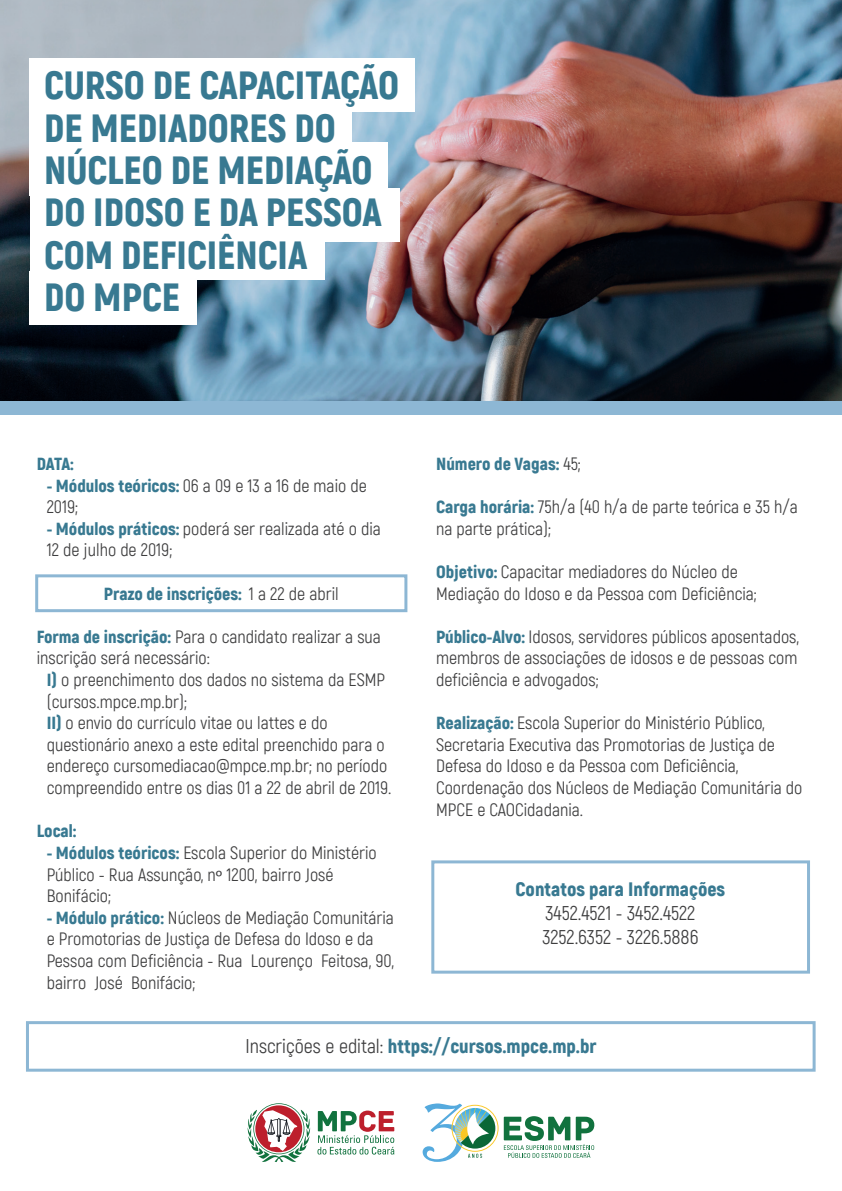
<style>
.page{position:relative;width:842px;height:1191px;background:#fff}
.page>*{position:absolute;margin:0;border:0;box-sizing:border-box;transform-origin:0 0}
.t1{font:900 39.2px/42.3px "Akrobat";color:#387991}
.t2{font:900 19.4px "Akrobat";color:#387991}
.t3{font:19.4px/24px "Akrobat";color:#3e3e3f}
.t4{font:17.5px/21.6px "Akrobat";color:#3e3e3f}
.t5{font:900 17.5px "Akrobat";color:#387991}
.s1{font-weight:900;color:#387991}
.s2{font-weight:400;color:#3e3e3f}
.s3{font-family:"Myriad Pro"}
</style>
<div class="page">
<div style="left:0;top:0;width:842px;height:415px;background:#8db7d4"></div>
<img style="left:0;top:0;width:842px;height:400px">
<div style="left:30px;top:58px;width:385px;height:53px;background:#fff"></div>
<div style="left:30px;top:98px;width:322px;height:54px;background:#fff"></div>
<div style="left:30px;top:142px;width:358px;height:54px;background:#fff"></div>
<div style="left:30px;top:189px;width:369px;height:53px;background:#fff"></div>
<div style="left:30px;top:226px;width:294px;height:54px;background:#fff"></div>
<div style="left:30px;top:271px;width:167px;height:54px;background:#fff"></div>
<svg style="left:248px;top:1103px;width:62px;height:59px"></svg>
<svg style="left:317px;top:1110px;width:77px;height:44px"></svg>
<svg style="left:504px;top:1116px;width:90px;height:41px"></svg>
<svg style="left:423px;top:1103px;width:75px;height:58px"></svg>
<div style="left:26px;top:1021px;width:790px;height:50px;border:3px solid #8db7d4"></div>
<div style="left:35px;top:574px;width:372px;height:38px;border:3px solid #8db7d4"></div>
<div style="left:431px;top:860px;width:379px;height:113px;border:3px solid #8db7d4"></div>
<h1 class="t1" style="left:44px;top:64px;width:357px">CURSO DE CAPACITAÇÃO<br>DE MEDIADORES DO<br>NÚCLEO DE MEDIAÇÃO<br>DO IDOSO E DA PESSOA<br>COM DEFICIÊNCIA<br>DO MPCE</h1>
<p class="t5" style="left:37px;top:452px;width:38px">DATA:</p>
<p class="t4" style="left:47px;top:475px;width:322px"><span class="s1">- Módulos teóricos:</span> 06 a 09 e 13 a 16 de maio de<br>2019;</p>
<p class="t4" style="left:47px;top:518px;width:336px"><span class="s1">- Módulos práticos:</span> poderá ser realizada até o dia<br>12 de julho de 2019;</p>
<p class="t5" style="left:104px;top:582px;width:236px">Prazo de inscrições: <span class="s2">1 a 22 de abril</span></p>
<p class="t4" style="left:37px;top:626px;width:346px"><span class="s1">Forma de inscrição:</span> Para o candidato realizar a sua</p>
<p class="t4" style="left:37px;top:647px;width:175px">inscrição será necessário:</p>
<p class="t4" style="left:47px;top:669px;width:340px"><span class="s1">I)</span> o preenchimento dos dados no sistema da ESMP</p>
<p class="t4" style="left:47px;top:690px;width:142px">(cursos.mpce.mp.br);</p>
<p class="t4" style="left:47px;top:712px;width:282px"><span class="s1">II)</span> o envio do currículo vitae ou lattes e do</p>
<p class="t4" style="left:47px;top:734px;width:339px">questionário anexo a este edital preenchido para o</p>
<p class="t4" style="left:47px;top:755px;width:342px">endereço cursomediacao@mpce.mp.br; no período</p>
<p class="t4" style="left:47px;top:777px;width:346px">compreendido entre os dias 01 a 22 de abril de 2019.</p>
<p class="t5" style="left:37px;top:819px;width:41px">Local:</p>
<p class="t4" style="left:47px;top:842px;width:331px"><span class="s1">- Módulos teóricos:</span> Escola Superior do Ministério<br>Público - Rua Assunção, n<span class="s3">º</span> 1200, bairro José<br>Bonifácio;</p>
<p class="t4" style="left:47px;top:906px;width:349px"><span class="s1">- Módulo prático:</span> Núcleos de Mediação Comunitária e Promotorias de Justiça de Defesa do Idoso e da Pessoa com Deficiência - Rua Lourenço Feitosa, 90, bairro José Bonifácio;</p>
<p class="t5" style="left:436px;top:452px;width:146px">Número de Vagas: <span class="s2">45;</span></p>
<p class="t4" style="left:436px;top:496px;width:363px"><span class="s1">Carga horária:</span> 75h/a (40 h/a de parte teórica e 35 h/a na parte prática);</p>
<p class="t4" style="left:436px;top:561px;width:322px"><span class="s1">Objetivo:</span> Capacitar mediadores do Núcleo de<br>Mediação do Idoso e da Pessoa com Deficiência;</p>
<p class="t4" style="left:436px;top:626px;width:364px;text-align:justify"><span class="s1">Público-Alvo:</span> Idosos, servidores públicos aposentados, membros de associações de idosos e de pessoas com deficiência e advogados;</p>
<p class="t4" style="left:436px;top:712px;width:368px"><span class="s1">Realização:</span> Escola Superior do Ministério Público, Secretaria Executiva das Promotorias de Justiça de Defesa do Idoso e da Pessoa com Deficiência, Coordenação dos Núcleos de Mediação Comunitária do MPCE e CAOCidadania.</p>
<p class="t2" style="left:516px;top:877px;width:211px">Contatos para Informações</p>
<p class="t3" style="left:542px;top:901px;width:157px">3452.4521 - 3452.4522<br>3252.6352 - 3226.5886</p>
<p class="t2" style="left:245px;top:1033px;width:353px"><span class="s2">Inscrições e edital:</span> https://cursos.mpce.mp.br</p>
</div>
